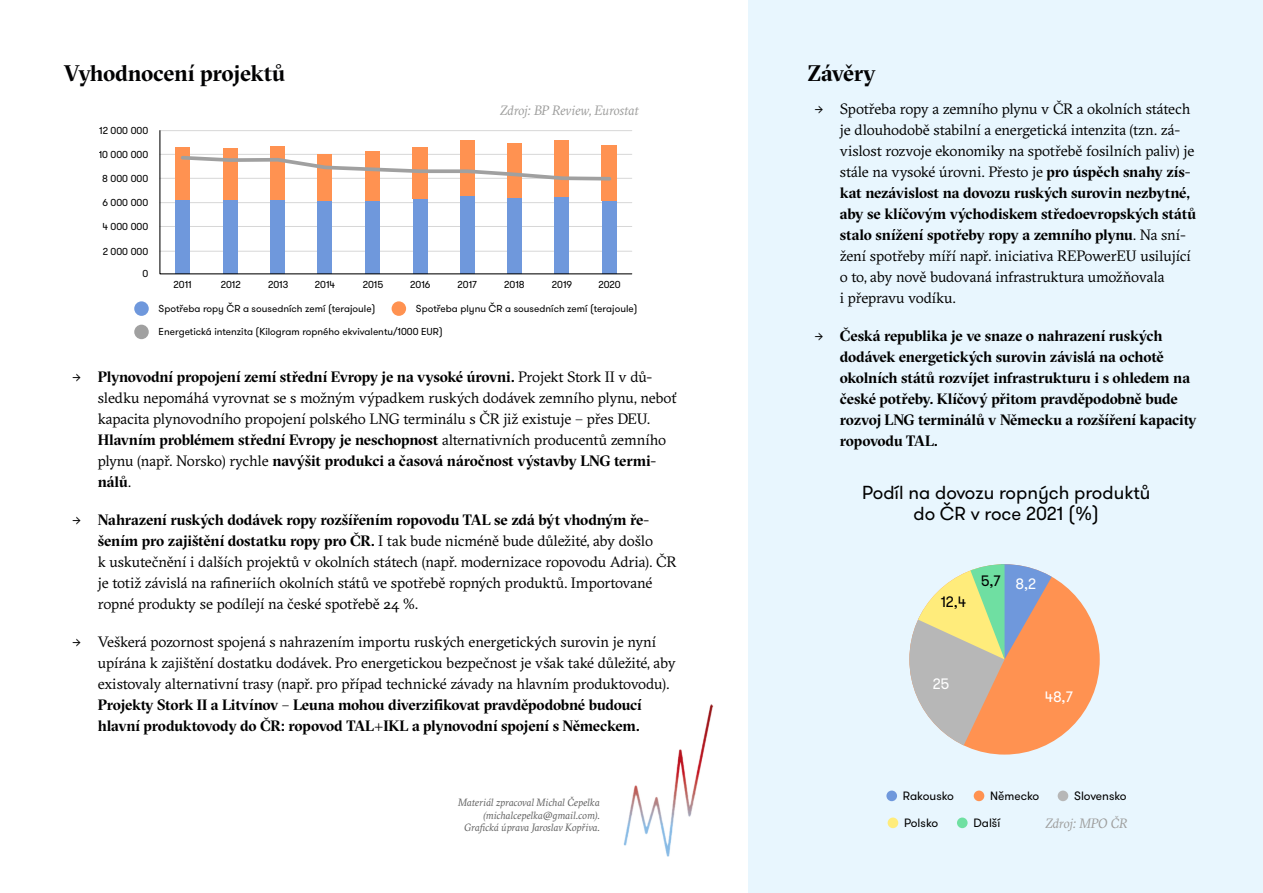
<style>
.page{position:relative;width:1263px;height:893px;background:#fff}
.page>*{position:absolute;margin:0;border:0;box-sizing:border-box;transform-origin:0 0}
.t1{font:700 22.5px "GT Sectra Fine";letter-spacing:-.015em;color:#020203}
.t2{font:18.9px/21.3px "GT Walsheim Pro";color:#000;text-align:center}
.t3{font:15px/21px "GT Sectra";letter-spacing:-.01em;color:#000}
.t4{font:700 15px/21px "GT Sectra Fine";letter-spacing:-.015em;color:#000}
.t5{font:15px "GT Walsheim Pro";color:#000}
.t6{font:15px "GT Walsheim Pro";color:#fff}
.t7{font:italic 13.5px "GT Sectra";letter-spacing:-.01em;color:#9d9d9c}
.t8{font:12.15px "GT Walsheim Pro";color:#000}
.t9{font:italic 10.5px/12.6px "GT Sectra";letter-spacing:-.01em;color:#606060;text-align:right}
.t10{font:10.05px "GT Walsheim Pro";color:#000}
.s1{font-family:"GT Sectra";font-weight:400}
.s2{font-family:"GT Sectra Fine";font-weight:700}
.s3{color:#fff}
</style>
<div class="page">
<div style="left:748px;top:0;width:515px;height:893px;background:#e8f6fe"></div>
<img style="left:623px;top:704px;width:91px;height:153px">
<div style="left:909px;top:564px;width:191px;height:191px;background:#ff9251;border-radius:50%"></div>
<svg style="left:909px;top:564px;width:148px;height:191px"></svg>
<div style="left:886px;top:791px;width:11px;height:10px;background:#6f98dc;border-radius:50%"></div>
<div style="left:974px;top:791px;width:10px;height:10px;background:#ff9251;border-radius:50%"></div>
<div style="left:1058px;top:791px;width:10px;height:10px;background:#b7b7b7;border-radius:50%"></div>
<div style="left:888px;top:817px;width:10px;height:11px;background:#ffec7b;border-radius:50%"></div>
<div style="left:957px;top:817px;width:10px;height:11px;background:#6fe0a2;border-radius:50%"></div>
<div style="left:134px;top:301px;width:15px;height:15px;background:#6f98dc;border-radius:50%"></div>
<div style="left:134px;top:325px;width:15px;height:14px;background:#a0a0a0;border-radius:50%"></div>
<div style="left:392px;top:301px;width:14px;height:15px;background:#ff9251;border-radius:50%"></div>
<svg style="left:159px;top:130px;width:474px;height:145px"></svg>
<h1 class="t1" style="left:64px;top:58px;width:223px">Vyhodnocení projektů</h1>
<h1 class="t1" style="left:808px;top:58px;width:69px">Závěry</h1>
<p class="t10" style="left:99px;top:124px;width:50px">12 000 000</p>
<p class="t10" style="left:99px;top:148px;width:51px">10 000 000</p>
<p class="t10" style="left:102px;top:172px;width:48px">8 000 000</p>
<p class="t10" style="left:102px;top:196px;width:47px">6 000 000</p>
<p class="t10" style="left:102px;top:220px;width:47px">4 000 000</p>
<p class="t10" style="left:103px;top:245px;width:47px">2 000 000</p>
<p class="t10" style="left:142px;top:268px;width:7px">0</p>
<p class="t7" style="left:500px;top:102px;width:140px">Zdroj: BP Review, Eurostat</p>
<p class="t10" style="left:221px;top:278px;width:21px">2012</p>
<p class="t10" style="left:268px;top:278px;width:22px">2013</p>
<p class="t10" style="left:315px;top:278px;width:22px">2014</p>
<p class="t10" style="left:363px;top:278px;width:22px">2015</p>
<p class="t10" style="left:410px;top:278px;width:22px">2016</p>
<p class="t10" style="left:457px;top:278px;width:21px">2017</p>
<p class="t10" style="left:504px;top:278px;width:22px">2018</p>
<p class="t10" style="left:552px;top:278px;width:22px">2019</p>
<p class="t10" style="left:598px;top:278px;width:24px">2020</p>
<p class="t10" style="left:174px;top:278px;width:20px">2011</p>
<p class="t10" style="left:159px;top:302px;width:218px">Spotřeba ropy ČR a sousedních zemí (terajoule)</p>
<p class="t10" style="left:159px;top:326px;width:286px">Energetická intenzita (Kilogram ropného ekvivalentu/1000 EUR)</p>
<p class="t10" style="left:416px;top:302px;width:223px">Spotřeba plynu ČR a sousedních zemí (terajoule)</p>
<p class="t4" style="left:72px;top:366px;width:582px">→ Plynovodní propojení zemí střední Evropy je na vysoké úrovni. <span class="s1">Projekt Stork II v dů-</span></p>
<p class="t3" style="left:98px;top:388px;width:580px">sledku nepomáhá vyrovnat se s možným výpadkem ruských dodávek zemního plynu, neboť kapacita plynovodního propojení polského LNG terminálu s ČR již existuje – přes DEU.</p>
<p class="t4" style="left:98px;top:429px;width:570px">Hlavním problémem střední Evropy je neschopnost <span class="s1">alternativních producentů zemního plynu (např. Norsko) rychle</span> navýšit produkci a časová náročnost výstavby LNG termi&shy;nálů<span class="s1">.</span></p>
<p class="t4" style="left:72px;top:509px;width:579px">→ Nahrazení ruských dodávek ropy rozšířením ropovodu TAL se zdá být vhodným ře-</p>
<p class="t3" style="left:98px;top:531px;width:580px"><span class="s2">šením pro zajištění dostatku ropy pro ČR.</span> I tak bude nicméně bude důležité, aby došlo<br>k uskutečnění i dalších projektů v okolních státech (např. modernizace ropovodu Adria). ČR je totiž závislá na rafineriích okolních států ve spotřebě ropných produktů. Importované ropné produkty se podílejí na české spotřebě 24 %.</p>
<p class="t3" style="left:98px;top:632px;width:579px;text-indent:-26px"><span class="s2">→</span> Veškerá pozornost spojená s nahrazením importu ruských energetických surovin je nyní upírána k zajištění dostatku dodávek. Pro energetickou bezpečnost je však také důležité, aby existovaly alternativní trasy (např. pro případ technické závady na hlavním produktovodu).</p>
<p class="t4" style="left:98px;top:694px;width:545px">Projekty Stork II a Litvínov – Leuna mohou diverzifikovat pravděpodobné budoucí hlavní produktovody do ČR: ropovod TAL+IKL a plynovodní spojení s Německem.</p>
<p class="t9" style="left:458px;top:796px;width:143px">Materiál zpracoval Michal Čepelka (michalcepelka@gmail.com).<br>Grafická úprava Jaroslav Kopřiva.</p>
<p class="t3" style="left:840px;top:99px;width:356px;text-indent:-26px"><span class="s2">→</span> Spotřeba ropy a zemního plynu v ČR a okolních státech je dlouhodobě stabilní a energetická intenzita (tzn. zá&shy;vislost rozvoje ekonomiky na spotřebě fosilních paliv) je stále na vysoké úrovni. Přesto je <span class="s2">pro úspěch snahy zís-</span></p>
<p class="t4" style="left:840px;top:182px;width:358px">kat nezávislost na dovozu ruských surovin nezbytné, aby se klíčovým východiskem středoevropských států stalo snížení spotřeby ropy a zemního plynu<span class="s1">. Na sní-</span></p>
<p class="t3" style="left:840px;top:246px;width:352px">žení spotřeby míří např. iniciativa REPowerEU usilující o to, aby nově budovaná infrastruktura umožňovala<br>i přepravu vodíku.</p>
<p class="t4" style="left:840px;top:325px;width:358px;text-indent:-26px">→ Česká republika je ve snaze o nahrazení ruských dodávek energetických surovin závislá na ochotě okolních států rozvíjet infrastrukturu i s ohledem na české potřeby. Klíčový přitom pravděpodobně bude rozvoj LNG terminálů v Německu a rozšíření kapacity ropovodu TAL.</p>
<p class="t2" style="left:862px;top:482px;width:290px">Podíl na dovozu ropných produktů do ČR v roce 2021 (%)</p>
<p class="t5" style="left:941px;top:593px;width:27px">12,4</p>
<p class="t5" style="left:981px;top:571px;width:57px">5,7 <span class="s3">8,2</span></p>
<p class="t6" style="left:933px;top:674px;width:18px">25</p>
<p class="t6" style="left:1045px;top:688px;width:30px">48,7</p>
<p class="t8" style="left:903px;top:788px;width:53px">Rakousko</p>
<p class="t8" style="left:990px;top:788px;width:51px">Německo</p>
<p class="t8" style="left:1074px;top:788px;width:54px">Slovensko</p>
<p class="t8" style="left:904px;top:815px;width:36px">Polsko</p>
<p class="t8" style="left:973px;top:815px;width:28px">Další</p>
<p class="t7" style="left:1046px;top:815px;width:83px">Zdroj: MPO ČR</p>
</div>
